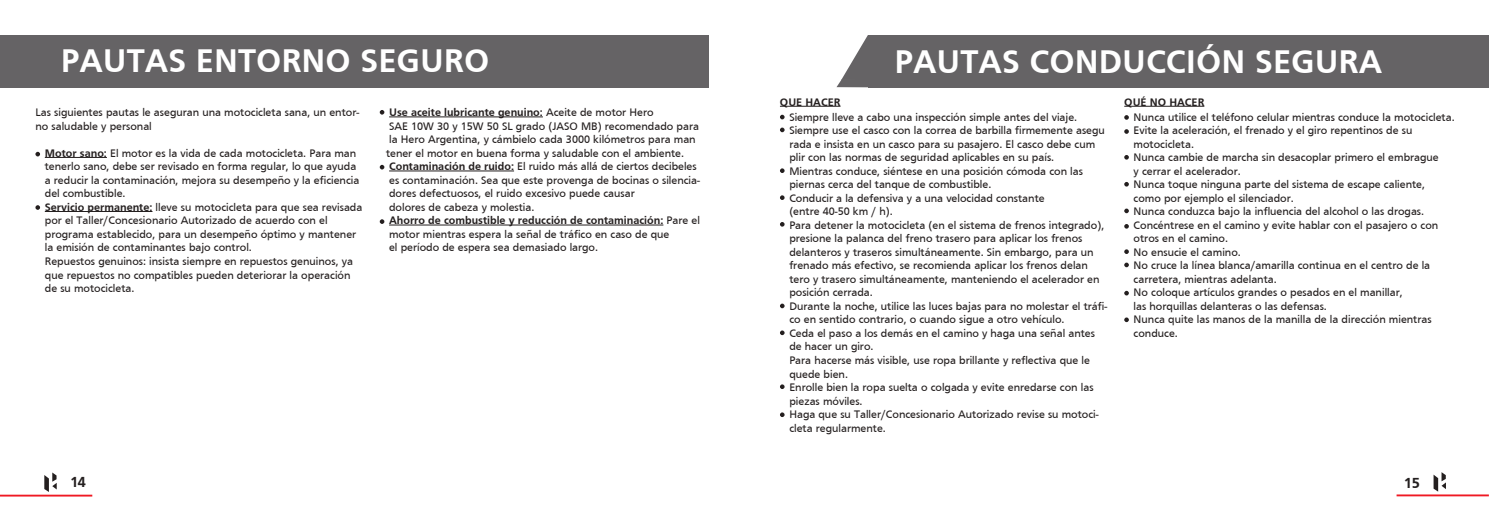
<style>
.page{position:relative;width:1489px;height:525px;background:#fff}
.page>*{position:absolute;margin:0;border:0;box-sizing:border-box;transform-origin:0 0}
.t1{font:700 33.75px "Frutiger";color:#fff}
.t2{font:700 15px "Frutiger";color:#241f1f}
.t3{font:11.25px/13.5px "Frutiger";color:#241f1f}
.t4{font:700 11.25px "Frutiger";color:#241f1f}
.s1{font-weight:700}
</style>
<div class="page">
<hr style="left:0;top:494px;width:92px;height:2px;background:#ef1923">
<svg style="left:44px;top:472px;width:13px;height:19px"></svg>
<hr style="left:1396px;top:494px;width:92px;height:2px;background:#ef1923">
<svg style="left:1433px;top:472px;width:12px;height:19px"></svg>
<hr style="left:45px;top:157px;width:62px;height:1px;background:#241f1f">
<hr style="left:45px;top:211px;width:107px;height:1px;background:#241f1f">
<hr style="left:780px;top:106px;width:60px;height:1px;background:#241f1f">
<hr style="left:1124px;top:106px;width:80px;height:1px;background:#241f1f">
<div style="left:0;top:35px;width:577px;height:52px;background:#656365"></div>
<div style="left:868px;top:35px;width:620px;height:52px;background:#656365"></div>
<svg style="left:836px;top:35px;width:32px;height:52px"></svg>
<svg style="left:780px;top:115px;width:4px;height:4px"></svg>
<svg style="left:780px;top:303px;width:4px;height:5px"></svg>
<svg style="left:780px;top:127px;width:4px;height:5px"></svg>
<svg style="left:780px;top:330px;width:4px;height:5px"></svg>
<svg style="left:780px;top:195px;width:4px;height:5px"></svg>
<svg style="left:780px;top:412px;width:4px;height:5px"></svg>
<svg style="left:780px;top:168px;width:4px;height:5px"></svg>
<svg style="left:780px;top:384px;width:4px;height:5px"></svg>
<svg style="left:780px;top:222px;width:4px;height:4px"></svg>
<svg style="left:1124px;top:115px;width:4px;height:5px"></svg>
<svg style="left:1124px;top:129px;width:4px;height:5px"></svg>
<svg style="left:1124px;top:182px;width:4px;height:4px"></svg>
<svg style="left:1124px;top:155px;width:4px;height:4px"></svg>
<svg style="left:1124px;top:208px;width:4px;height:5px"></svg>
<svg style="left:1124px;top:224px;width:4px;height:4px"></svg>
<svg style="left:1124px;top:249px;width:4px;height:5px"></svg>
<svg style="left:1124px;top:291px;width:4px;height:4px"></svg>
<svg style="left:1124px;top:262px;width:4px;height:5px"></svg>
<svg style="left:1124px;top:317px;width:4px;height:5px"></svg>
<svg style="left:35px;top:152px;width:5px;height:4px"></svg>
<svg style="left:35px;top:205px;width:5px;height:5px"></svg>
<hr style="left:389px;top:116px;width:154px;height:1px;background:#241f1f">
<hr style="left:389px;top:170px;width:125px;height:1px;background:#241f1f">
<hr style="left:389px;top:224px;width:274px;height:1px;background:#241f1f">
<svg style="left:380px;top:110px;width:4px;height:4px"></svg>
<svg style="left:380px;top:165px;width:4px;height:4px"></svg>
<svg style="left:380px;top:219px;width:4px;height:5px"></svg>
<div style="left:578px;top:35px;width:131px;height:52px;background:#656365"></div>
<h1 class="t1" style="left:61px;top:43px;width:430px">PAUTAS ENTORNO SEGURO</h1>
<h1 class="t1" style="left:894px;top:45px;width:489px">PAUTAS CONDUCCIÓN SEGURA</h1>
<h1 class="t1" style="left:964px;top:48px;width:473px">SEGURIDAD DE MOTOCICLETA</h1>
<p class="t3" style="left:35px;top:106px;width:325px">Las siguientes pautas le aseguran una motocicleta sana, un entor&shy;no saludable y personal</p>
<p class="t3" style="left:45px;top:146px;width:319px"><span class="s1">Motor sano:</span> El motor es la vida de cada motocicleta. Para man tenerlo sano, debe ser revisado en forma regular, lo que ayuda a reducir la contaminación, mejora su desempeño y la eficiencia del combustible.<br><span class="s1">Servicio permanente:</span> lleve su motocicleta para que sea revisada por el Taller/Concesionario Autorizado de acuerdo con el programa establecido, para un desempeño óptimo y mantener la emisión de contaminantes bajo control.<br>Repuestos genuinos: insista siempre en repuestos genuinos, ya que repuestos no compatibles pueden deteriorar la operación de su motocicleta.</p>
<p class="t3" style="left:386px;top:106px;width:315px"><span class="s1">Use aceite lubricante genuino:</span> Aceite de motor Hero<br>SAE 10W 30 y 15W 50 SL grado (JASO MB) recomendado para la Hero Argentina, y cámbielo cada 3000 kilómetros para man tener el motor en buena forma y saludable con el ambiente.<br><span class="s1">Contaminación de ruido:</span> El ruido más allá de ciertos decibeles es contaminación. Sea que este provenga de bocinas o silencia&shy;dores defectuosos, el ruido excesivo puede causar<br>dolores de cabeza y molestia.<br><span class="s1">Ahorro de combustible y reducción de contaminación:</span> Pare el motor mientras espera la señal de tráfico en caso de que<br>el período de espera sea demasiado largo.</p>
<p class="t4" style="left:780px;top:96px;width:62px">QUE HACER</p>
<p class="t3" style="left:789px;top:110px;width:319px">Siempre lleve a cabo una inspección simple antes del viaje.<br>Siempre use el casco con la correa de barbilla firmemente asegu rada e insista en un casco para su pasajero. El casco debe cum plir con las normas de seguridad aplicables en su país.<br>Mientras conduce, siéntese en una posición cómoda con las piernas cerca del tanque de combustible.<br>Conducir a la defensiva y a una velocidad constante<br>(entre 40-50 km / h).<br>Para detener la motocicleta (en el sistema de frenos integrado), presione la palanca del freno trasero para aplicar los frenos delanteros y traseros simultáneamente. Sin embargo, para un frenado más efectivo, se recomienda aplicar los frenos delan tero y trasero simultáneamente, manteniendo el acelerador en posición cerrada.<br>Durante la noche, utilice las luces bajas para no molestar el tráfi&shy;co en sentido contrario, o cuando sigue a otro vehículo.<br>Ceda el paso a los demás en el camino y haga una señal antes de hacer un giro.<br>Para hacerse más visible, use ropa brillante y reflectiva que le quede bien.<br>Enrolle bien la ropa suelta o colgada y evite enredarse con las piezas móviles.<br>Haga que su Taller/Concesionario Autorizado revise su motoci&shy;cleta regularmente.</p>
<p class="t4" style="left:1124px;top:96px;width:82px">QUÉ NO HACER</p>
<p class="t3" style="left:1133px;top:110px;width:322px">Nunca utilice el teléfono celular mientras conduce la motocicleta.<br>Evite la aceleración, el frenado y el giro repentinos de su motocicleta.<br>Nunca cambie de marcha sin desacoplar primero el embrague<br>y cerrar el acelerador.<br>Nunca toque ninguna parte del sistema de escape caliente, como por ejemplo el silenciador.<br>Nunca conduzca bajo la influencia del alcohol o las drogas.<br>Concéntrese en el camino y evite hablar con el pasajero o con otros en el camino.<br>No ensucie el camino.<br>No cruce la línea blanca/amarilla continua en el centro de la carretera, mientras adelanta.<br>No coloque artículos grandes o pesados en el manillar,<br>las horquillas delanteras o las defensas.<br>Nunca quite las manos de la manilla de la dirección mientras conduce.</p>
<h2 class="t2" style="left:70px;top:474px;width:17px">14</h2>
<h2 class="t2" style="left:1404px;top:474px;width:17px">15</h2>
</div>
